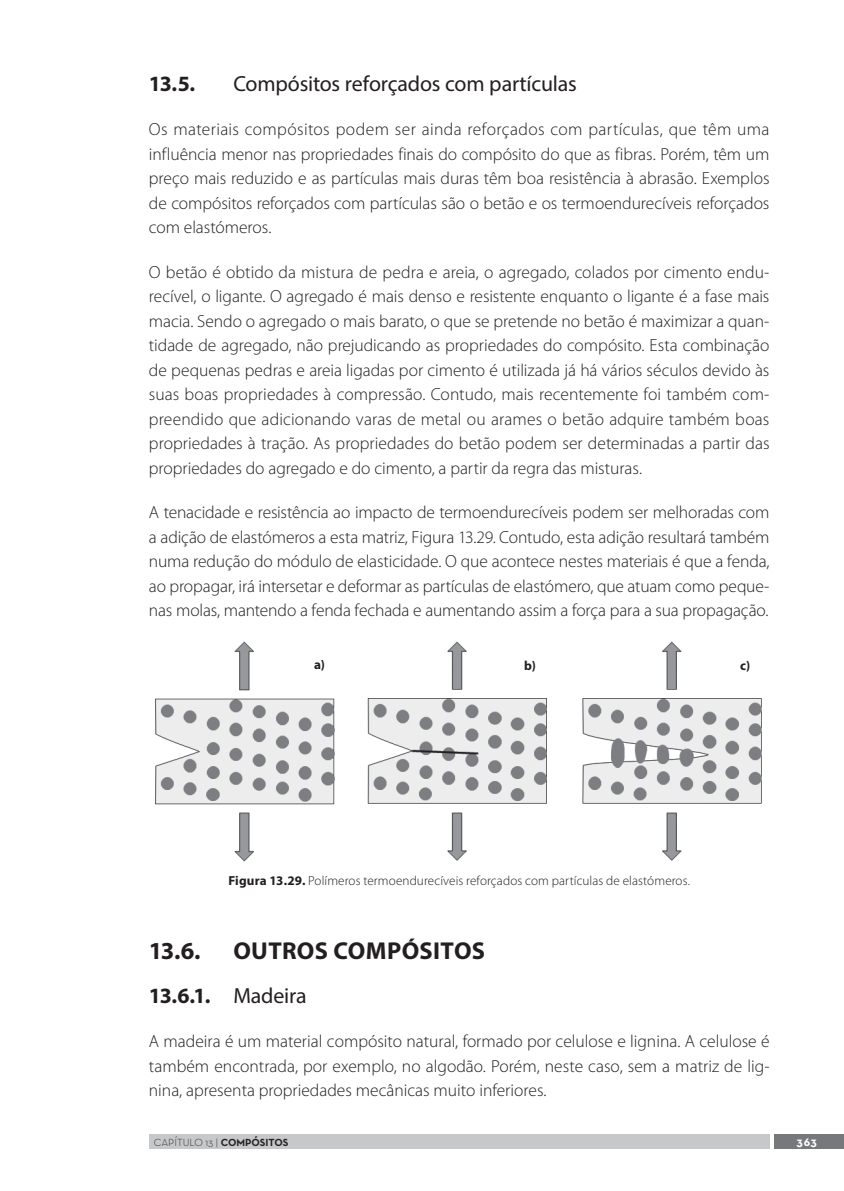
<style>
.page{position:relative;width:844px;height:1191px;background:#fff}
.page>*{position:absolute;margin:0;border:0;box-sizing:border-box;transform-origin:0 0}
.t1{font:700 24.5px "Myriad Pro";letter-spacing:.015em;color:#231f20}
.t2{font:21.88px "Myriad Pro";letter-spacing:-.01em;color:#231f20}
.t3{font:700 21.88px "Myriad Pro";color:#231f20}
.t4{font:300 17.5px/24.5px "Myriad Pro";letter-spacing:-.005em;color:#231f20;text-align:justify}
.t5{font:300 13.12px "Myriad Pro";letter-spacing:.005em;color:#231f20}
.t6{font:700 13.12px "Myriad Pro";color:#231f20}
.t7{font:700 12.25px "Neutra Text";color:#fff}
.t8{font:300 10.5px "Neutra Text";color:#231f20}
.s1{font-weight:700}
.s2{font-weight:400}
</style>
<div class="page">
<div style="left:149px;top:1134px;width:620px;height:15px;background:#c7c8ca"></div>
<div style="left:774px;top:1134px;width:69px;height:15px;background:#76787b"></div>
<img style="left:155px;top:641px;width:607px;height:221px">
<div style="left:305px;top:655px;width:28px;height:18px;background:#fff"></div>
<div style="left:513px;top:655px;width:33px;height:19px;background:#fff"></div>
<div style="left:729px;top:655px;width:31px;height:19px;background:#fff"></div>
<p class="t3" style="left:149px;top:69px;width:48px">13.5.</p>
<p class="t2" style="left:233px;top:70px;width:345px">Compósitos reforçados com partículas</p>
<p class="t4" style="left:149px;top:117px;width:622px">Os materiais compósitos podem ser ainda reforçados com partículas, que têm uma influência menor nas propriedades finais do compósito do que as fibras. Porém, têm um preço mais reduzido e as partículas mais duras têm boa resistência à abrasão. Exemplos de compósitos reforçados com partículas são o betão e os termoendurecíveis reforçados com elastómeros.</p>
<p class="t4" style="left:149px;top:259px;width:622px">O betão é obtido da mistura de pedra e areia, o agregado, colados por cimento endu&shy;recível, o ligante. O agregado é mais denso e resistente enquanto o ligante é a fase mais macia. Sendo o agregado o mais barato, o que se pretende no betão é maximizar a quan&shy;tidade de agregado, não prejudicando as propriedades do compósito. Esta combinação de pequenas pedras e areia ligadas por cimento é utilizada já há vários séculos devido às suas boas propriedades à compressão. Contudo, mais recentemente foi também com&shy;preendido que adicionando varas de metal ou arames o betão adquire também boas propriedades à tração. As propriedades do betão podem ser determinadas a partir das propriedades do agregado e do cimento, a partir da regra das misturas.</p>
<p class="t4" style="left:149px;top:500px;width:622px">A tenacidade e resistência ao impacto de termoendurecíveis podem ser melhoradas com a adição de elastómeros a esta matriz, Figura 13.29. Contudo, esta adição resultará também numa redução do módulo de elasticidade. O que acontece nestes materiais é que a fenda, ao propagar, irá intersetar e deformar as partículas de elastómero, que atuam como peque&shy;nas molas, mantendo a fenda fechada e aumentando assim a força para a sua propagação.</p>
<p class="t6" style="left:314px;top:656px;width:12px">a)</p>
<p class="t6" style="left:524px;top:656px;width:13px">b)</p>
<p class="t6" style="left:740px;top:657px;width:12px">c)</p>
<p class="t5" style="left:228px;top:872px;width:463px"><span class="s1">Figura 13.29.</span> Polímeros termoendurecíveis reforçados com partículas de elastómeros.</p>
<h1 class="t1" style="left:149px;top:934px;width:53px">13.6.</h1>
<h1 class="t1" style="left:233px;top:934px;width:253px">OUTROS COMPÓSITOS</h1>
<p class="t3" style="left:149px;top:981px;width:159px">13.6.1. <span class="s2">Madeira</span></p>
<p class="t4" style="left:149px;top:1029px;width:622px">A madeira é um material compósito natural, formado por celulose e lignina. A celulose é também encontrada, por exemplo, no algodão. Porém, neste caso, sem a matriz de lig&shy;nina, apresenta propriedades mecânicas muito inferiores.</p>
<p class="t8" style="left:154px;top:1135px;width:136px">CAPÍTULO 13 | <span class="s1">COMPÓSITOS</span></p>
<p class="t7" style="left:796px;top:1134px;width:22px">363</p>
</div>
